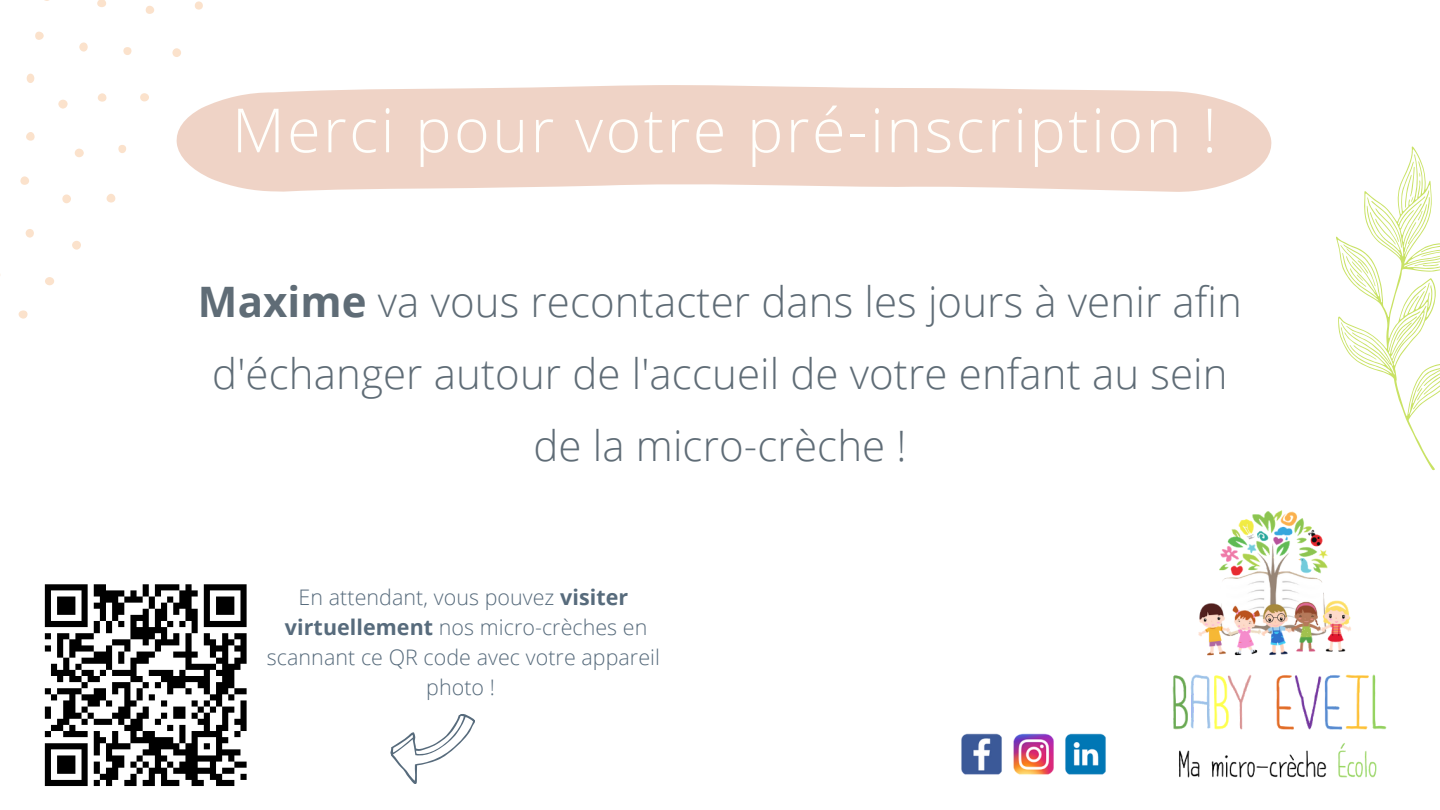
<style>
.page{position:relative;width:1440px;height:810px;background:#fff}
.page>*{position:absolute;margin:0;border:0;box-sizing:border-box;transform-origin:0 0}
.t1{font:300 61px "Open Sans";letter-spacing:.04em;color:#fffffc}
.t2{font:300 42px/72px "Open Sans";letter-spacing:.005em;color:#5f6c76;text-align:center}
.t3{font:300 21.4px/29.9px "Open Sans";letter-spacing:.005em;color:#576b7c;text-align:center}
.s1{font-weight:700}
</style>
<div class="page">
<svg style="left:176px;top:85px;width:1096px;height:107px;background:#f0d7cc"></svg>
<img style="left:1172px;top:510px;width:215px;height:268px">
<div style="left:62px;top:194px;width:9px;height:9px;background:#fbe2cc;border-radius:50%"></div>
<div style="left:118px;top:145px;width:8px;height:8px;background:#fbe2cc;border-radius:50%"></div>
<div style="left:72px;top:241px;width:9px;height:9px;background:#fbe2cc;border-radius:50%"></div>
<div style="left:27px;top:74px;width:7px;height:9px;background:#fbe2cc;border-radius:50%"></div>
<div style="left:26px;top:229px;width:8px;height:9px;background:#fbe2cc;border-radius:50%"></div>
<svg style="left:97px;top:0;width:9px;height:7px"></svg>
<div style="left:20px;top:176px;width:9px;height:9px;background:#fbe2cc;border-radius:50%"></div>
<div style="left:19px;top:310px;width:9px;height:9px;background:#fbe2cc;border-radius:50%"></div>
<div style="left:107px;top:194px;width:8px;height:9px;background:#fbe2cc;border-radius:50%"></div>
<div style="left:26px;top:132px;width:9px;height:9px;background:#fbe2cc;border-radius:50%"></div>
<div style="left:123px;top:47px;width:8px;height:8px;background:#fbe2cc;border-radius:50%"></div>
<div style="left:75px;top:149px;width:9px;height:8px;background:#fbe2cc;border-radius:50%"></div>
<div style="left:58px;top:100px;width:10px;height:9px;background:#fbe2cc;border-radius:50%"></div>
<div style="left:45px;top:277px;width:9px;height:8px;background:#fbe2cc;border-radius:50%"></div>
<div style="left:98px;top:93px;width:8px;height:9px;background:#fbe2cc;border-radius:50%"></div>
<div style="left:140px;top:93px;width:9px;height:8px;background:#fbe2cc;border-radius:50%"></div>
<div style="left:172px;top:48px;width:9px;height:9px;background:#fbe2cc;border-radius:50%"></div>
<div style="left:195px;top:1px;width:8px;height:9px;background:#fbe2cc;border-radius:50%"></div>
<div style="left:79px;top:42px;width:9px;height:10px;background:#fbe2cc;border-radius:50%"></div>
<div style="left:35px;top:32px;width:9px;height:8px;background:#fbe2cc;border-radius:4px"></div>
<div style="left:146px;top:6px;width:8px;height:8px;background:#fbe2cc;border-radius:50%"></div>
<svg style="left:1336px;top:147px;width:104px;height:323px"></svg>
<img style="left:961px;top:733px;width:145px;height:42px">
<svg style="left:390px;top:714px;width:85px;height:70px"></svg>
<svg style="left:45px;top:584px;width:202px;height:202px"></svg>
<p class="t1" style="left:232px;top:87px;width:986px">Merci pour votre pré-inscription !</p>
<p class="t2" style="left:198px;top:265px;width:1045px"><span class="s1">Maxime</span> va vous recontacter dans les jours à venir afin d'échanger autour de l'accueil de votre enfant au sein de la micro-crèche !</p>
<p class="t3" style="left:267px;top:582px;width:395px">En attendant, vous pouvez <span class="s1">visiter virtuellement</span> nos micro-crèches en scannant ce QR code avec votre appareil photo !</p>
</div>
